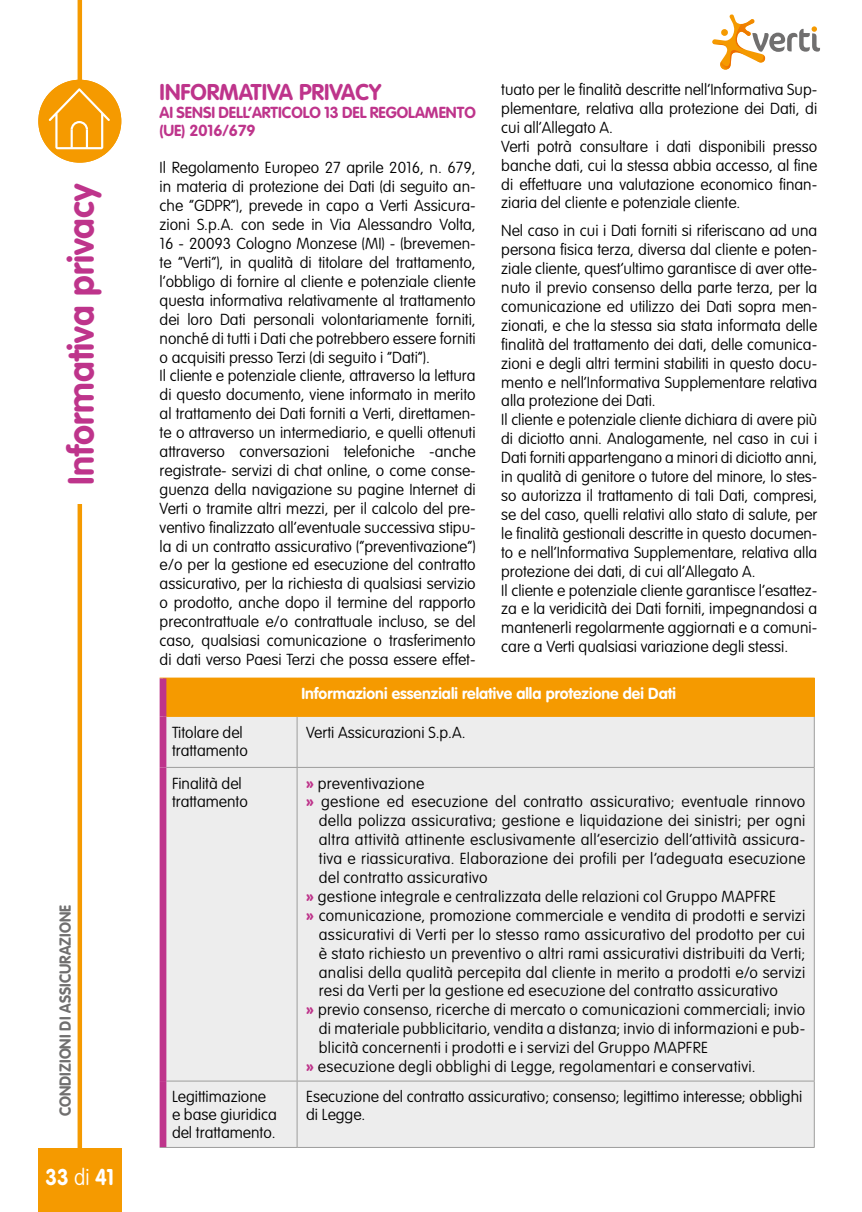
<style>
.page{position:relative;width:862px;height:1212px;background:#fff}
.page>*{position:absolute;margin:0;border:0;box-sizing:border-box;transform-origin:0 0}
.t1{font:700 36px "VAG Rounded Std";color:#be348b}
.t2{font:700 22.5px "VAG Rounded Std";color:#be348b}
.t3{font:700 22.5px "VAG Rounded Std";color:#fff;scale:.9 1}
.t4{font:100 15.75px/18.9px "VAG Rounded Std";color:#000}
.t5{font:100 15.75px "VAG Rounded Std";letter-spacing:.02em;color:#000}
.t6{font:700 15.75px "VAG Rounded Std";color:#fff}
.t7{font:700 15.75px/18.2px "VAG Rounded Std";color:#be348b}
.t8{font:700 15.75px "VAG Rounded Std";color:#706f6f;scale:.96 1}
.s1{font-weight:100}
.s2{font-weight:700;color:#be348b}
</style>
<div class="page">
<div style="left:38px;top:1148px;width:83px;height:64px;background:#f59a00"></div>
<div style="left:77px;top:191px;width:5px;height:957px;background:#f59a00"></div>
<div style="left:77px;top:0;width:5px;height:86px;background:#f59a00"></div>
<div style="left:38px;top:80px;width:83px;height:83px;background:#f59a00;border-radius:41px"></div>
<svg style="left:49px;top:88px;width:61px;height:61px"></svg>
<svg style="left:712px;top:14px;width:107px;height:56px"></svg>
<div style="left:38px;top:167px;width:83px;height:337px;background:#fff"></div>
<div style="left:163px;top:678px;width:650px;height:38px;background:#f59a00"></div>
<div style="left:166px;top:717px;width:647px;height:430px;background:#ededed"></div>
<hr style="left:813px;top:678px;width:1px;height:38px;background:#f59a00">
<hr style="left:296px;top:717px;width:1px;height:50px;background:#9d9d9c">
<hr style="left:813px;top:717px;width:1px;height:50px;background:#9d9d9c">
<hr style="left:166px;top:767px;width:131px;height:1px;background:#9d9d9c">
<hr style="left:297px;top:767px;width:517px;height:1px;background:#9d9d9c">
<hr style="left:296px;top:768px;width:1px;height:313px;background:#9d9d9c">
<hr style="left:813px;top:768px;width:1px;height:313px;background:#9d9d9c">
<hr style="left:166px;top:1081px;width:131px;height:1px;background:#9d9d9c">
<hr style="left:297px;top:1081px;width:517px;height:1px;background:#9d9d9c">
<hr style="left:296px;top:1081px;width:1px;height:66px;background:#9d9d9c">
<hr style="left:813px;top:1081px;width:1px;height:66px;background:#9d9d9c">
<hr style="left:159px;top:1147px;width:138px;height:1px;background:#9d9d9c">
<hr style="left:297px;top:1147px;width:517px;height:1px;background:#9d9d9c">
<hr style="left:166px;top:716px;width:131px;height:1px;background:#f59a00">
<hr style="left:297px;top:716px;width:517px;height:1px;background:#f59a00">
<div style="left:159px;top:678px;width:7px;height:38px;background:#be348b"></div>
<div style="left:159px;top:716px;width:7px;height:51px;background:#be348b"></div>
<div style="left:159px;top:767px;width:7px;height:314px;background:#be348b"></div>
<div style="left:159px;top:1081px;width:7px;height:66px;background:#be348b"></div>
<h1 class="t1" style="left:60px;top:485px;width:302px;rotate:-90deg">Informativa privacy</h1>
<p class="t8" style="left:56px;top:1116px;width:222px;rotate:-90deg">CONDIZIONI DI ASSICURAZIONE</p>
<h2 class="t3" style="left:45px;top:1163px;width:78px">33 <span class="s1">di</span> 41</h2>
<h2 class="t2" style="left:159px;top:79px;width:223px">INFORMATIVA PRIVACY</h2>
<p class="t7" style="left:159px;top:104px;width:317px">AI SENSI DELL’ARTICOLO 13 DEL REGOLAMENTO (UE) 2016/679</p>
<p class="t4" style="left:159px;top:159px;width:317px">Il Regolamento Europeo 27 aprile 2016, n. 679, in materia di protezione dei Dati (di seguito an&shy;che “GDPR”), prevede in capo a Verti Assicura&shy;zioni S.p.A. con sede in Via Alessandro Volta, 16 - 20093 Cologno Monzese (MI) - (brevemen&shy;te “Verti”), in qualità di titolare del trattamento, l’obbligo di fornire al cliente e potenziale cliente questa informativa relativamente al trattamento dei loro Dati personali volontariamente forniti, nonché di tutti i Dati che potrebbero essere forniti o acquisiti presso Terzi (di seguito i “Dati”).<br>Il cliente e potenziale cliente, attraverso la lettura di questo documento, viene informato in merito al trattamento dei Dati forniti a Verti, direttamen&shy;te o attraverso un intermediario, e quelli ottenuti attraverso conversazioni telefoniche -anche registrate- servizi di chat online, o come conse&shy;guenza della navigazione su pagine Internet di Verti o tramite altri mezzi, per il calcolo del pre&shy;ventivo finalizzato all’eventuale successiva stipu&shy;la di un contratto assicurativo (“preventivazione”) e/o per la gestione ed esecuzione del contratto assicurativo, per la richiesta di qualsiasi servizio o prodotto, anche dopo il termine del rapporto precontrattuale e/o contrattuale incluso, se del caso, qualsiasi comunicazione o trasferimento di dati verso Paesi Terzi che possa essere effet-</p>
<p class="t4" style="left:501px;top:80px;width:317px">tuato per le finalità descritte nell’Informativa Sup&shy;plementare, relativa alla protezione dei Dati, di cui all’Allegato A.<br>Verti potrà consultare i dati disponibili presso banche dati, cui la stessa abbia accesso, al fine di effettuare una valutazione economico finan&shy;ziaria del cliente e potenziale cliente.</p>
<p class="t4" style="left:501px;top:222px;width:317px">Nel caso in cui i Dati forniti si riferiscano ad una persona fisica terza, diversa dal cliente e poten&shy;ziale cliente, quest’ultimo garantisce di aver otte&shy;nuto il previo consenso della parte terza, per la comunicazione ed utilizzo dei Dati sopra men&shy;zionati, e che la stessa sia stata informata delle finalità del trattamento dei dati, delle comunica&shy;zioni e degli altri termini stabiliti in questo docu&shy;mento e nell’Informativa Supplementare relativa alla protezione dei Dati.<br>Il cliente e potenziale cliente dichiara di avere più di diciotto anni. Analogamente, nel caso in cui i Dati forniti appartengano a minori di diciotto anni, in qualità di genitore o tutore del minore, lo stes&shy;so autorizza il trattamento di tali Dati, compresi, se del caso, quelli relativi allo stato di salute, per le finalità gestionali descritte in questo documen&shy;to e nell’Informativa Supplementare, relativa alla protezione dei dati, di cui all’Allegato A.<br>Il cliente e potenziale cliente garantisce l’esattez&shy;za e la veridicità dei Dati forniti, impegnandosi a mantenerli regolarmente aggiornati e a comuni&shy;care a Verti qualsiasi variazione degli stessi.</p>
<p class="t6" style="left:301px;top:684px;width:376px">Informazioni essenziali relative alla protezione dei Dati</p>
<p class="t4" style="left:172px;top:723px;width:77px;line-height:18.2px">Titolare del trattamento</p>
<p class="t4" style="left:306px;top:723px;width:161px">Verti Assicurazioni S.p.A.</p>
<p class="t4" style="left:172px;top:774px;width:77px;line-height:18.2px">Finalità del trattamento</p>
<p class="t4" style="left:306px;top:774px;width:120px"><span class="s2">»</span> preventivazione</p>
<p class="t5" style="left:306px;top:793px;width:500px"><span class="s2">»</span> gestione ed esecuzione del contratto assicurativo; eventuale rinnovo</p>
<p class="t5" style="left:319px;top:812px;width:487px">della polizza assicurativa; gestione e liquidazione dei sinistri; per ogni</p>
<p class="t5" style="left:319px;top:831px;width:487px">altra attività attinente esclusivamente all’esercizio dell’attività assicura-</p>
<p class="t5" style="left:319px;top:850px;width:487px">tiva e riassicurativa. Elaborazione dei profili per l’adeguata esecuzione</p>
<p class="t5" style="left:319px;top:869px;width:170px">del contratto assicurativo</p>
<p class="t5" style="left:306px;top:888px;width:471px"><span class="s2">»</span> gestione integrale e centralizzata delle relazioni col Gruppo MAPFRE</p>
<p class="t5" style="left:306px;top:907px;width:500px"><span class="s2">»</span> comunicazione, promozione commerciale e vendita di prodotti e servizi</p>
<p class="t5" style="left:319px;top:926px;width:487px">assicurativi di Verti per lo stesso ramo assicurativo del prodotto per cui</p>
<p class="t5" style="left:319px;top:945px;width:487px">è stato richiesto un preventivo o altri rami assicurativi distribuiti da Verti;</p>
<p class="t5" style="left:319px;top:963px;width:487px">analisi della qualità percepita dal cliente in merito a prodotti e/o servizi</p>
<p class="t5" style="left:319px;top:982px;width:460px">resi da Verti per la gestione ed esecuzione del contratto assicurativo</p>
<p class="t5" style="left:306px;top:1001px;width:500px"><span class="s2">»</span> previo consenso, ricerche di mercato o comunicazioni commerciali; invio</p>
<p class="t5" style="left:319px;top:1020px;width:487px">di materiale pubblicitario, vendita a distanza; invio di informazioni e pub-</p>
<p class="t5" style="left:319px;top:1039px;width:390px">blicità concernenti i prodotti e i servizi del Gruppo MAPFRE</p>
<p class="t5" style="left:306px;top:1058px;width:450px"><span class="s2">»</span> esecuzione degli obblighi di Legge, regolamentari e conservativi.</p>
<p class="t4" style="left:172px;top:1088px;width:106px;line-height:18.2px">Legittimazione e base giuridica del trattamento.</p>
<p class="t4" style="left:306px;top:1088px;width:497px;line-height:18px">Esecuzione del contratto assicurativo; consenso; legittimo interesse; obblighi di Legge.</p>
</div>
